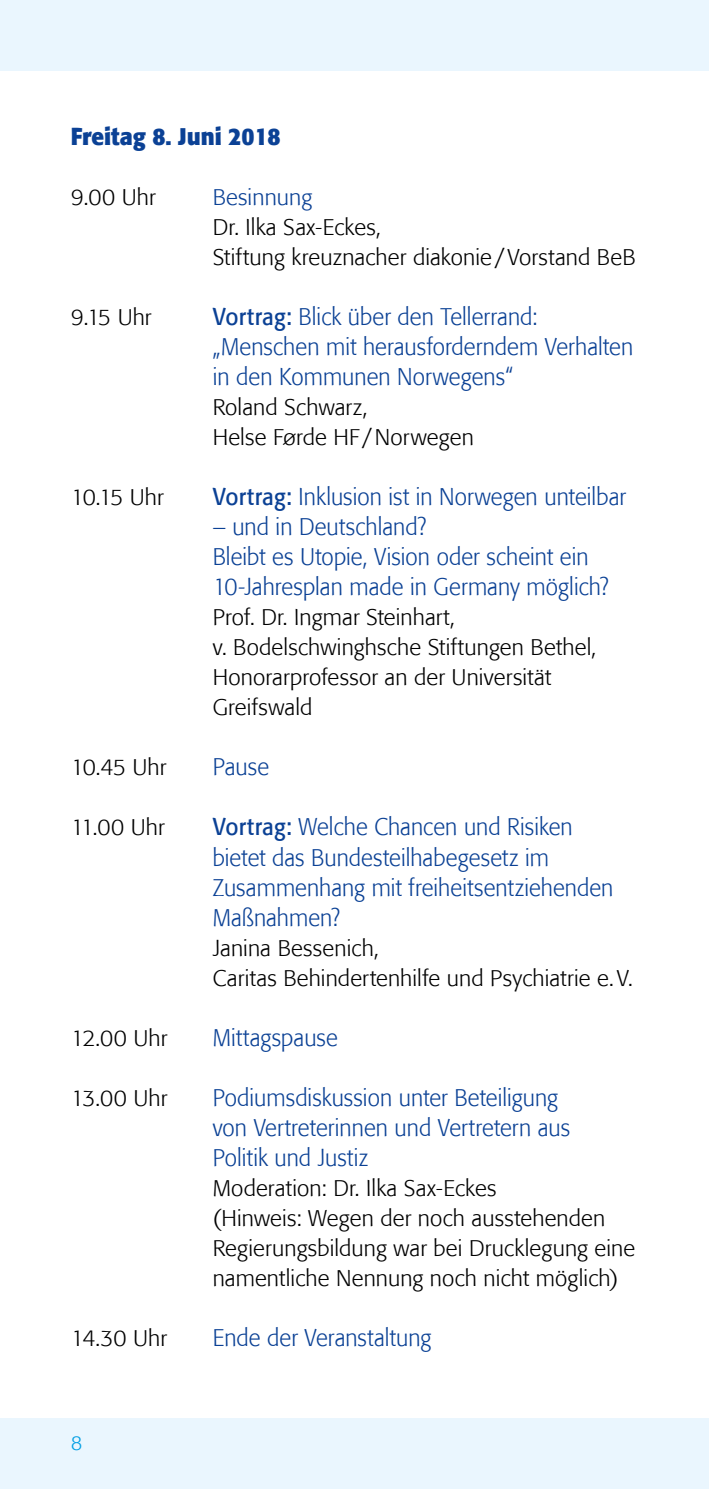
<style>
.page{position:relative;width:709px;height:1489px;background:#fff}
.page>*{position:absolute;margin:0;border:0;box-sizing:border-box;transform-origin:0 0}
.t1{font:300 24px/30px "Formata";letter-spacing:.005em;color:#0b4195;scale:.94 1}
.t2{font:700 24px "Formata";color:#0b4195;scale:.94 1}
.t3{font:300 22.5px/30px "Formata";letter-spacing:.005em;color:#000}
.t4{font:300 22.5px "Formata";letter-spacing:.005em;color:#0b4195}
.t5{font:300 20px "Formata";color:#009ee3}
.s1{font-weight:400}
</style>
<div class="page">
<div style="left:0;top:1417px;width:709px;height:71px;background:#eaf6fe"></div>
<div style="left:0;top:0;width:709px;height:71px;background:#eaf6fe"></div>
<p class="t2" style="left:71px;top:122px;width:224px">Freitag 8. Juni 2018</p>
<p class="t3" style="left:71px;top:182px;width:86px">9.00 Uhr</p>
<p class="t4" style="left:213px;top:184px;width:101px">Besinnung</p>
<p class="t3" style="left:213px;top:212px;width:424px">Dr. Ilka Sax-Eckes,<br>Stiftung kreuznacher diakonie/Vorstand BeB</p>
<p class="t3" style="left:71px;top:302px;width:82px">9.15 Uhr</p>
<p class="t1" style="left:213px;top:302px;width:449px"><span class="s1">Vortrag:</span> Blick über den Tellerrand: „Menschen mit herausforderndem Verhalten in den Kommunen Norwegens“</p>
<p class="t3" style="left:213px;top:392px;width:263px">Roland Schwarz,<br>Helse Førde HF /Norwegen</p>
<p class="t3" style="left:71px;top:482px;width:94px">10.15 Uhr</p>
<p class="t1" style="left:213px;top:482px;width:441px"><span class="s1">Vortrag:</span> Inklusion ist in Norwegen unteilbar</p>
<p class="t1" style="left:213px;top:512px;width:422px">– und in Deutschland?<br>Bleibt es Utopie, Vision oder scheint ein<br>10-Jahresplan made in Germany möglich?</p>
<p class="t3" style="left:213px;top:602px;width:385px">Prof. Dr. Ingmar Steinhart,<br>v. Bodelschwinghsche Stiftungen Bethel,<br>Honorarprofessor an der Universität<br>Greifswald</p>
<p class="t3" style="left:71px;top:752px;width:97px">10.45 Uhr</p>
<p class="t1" style="left:213px;top:752px;width:62px">Pause</p>
<p class="t3" style="left:71px;top:812px;width:95px">11.00 Uhr</p>
<p class="t1" style="left:213px;top:812px;width:428px"><span class="s1">Vortrag:</span> Welche Chancen und Risiken bietet das Bundesteilhabegesetz im<br>Zusammenhang mit freiheitsentziehenden<br>Maßnahmen?</p>
<p class="t3" style="left:213px;top:932px;width:421px">Janina Bessenich,<br>Caritas Behindertenhilfe und Psychiatrie e.V.</p>
<p class="t3" style="left:71px;top:1022px;width:98px">12.00 Uhr</p>
<p class="t1" style="left:213px;top:1022px;width:135px">Mittagspause</p>
<p class="t3" style="left:71px;top:1082px;width:98px">13.00 Uhr</p>
<p class="t1" style="left:213px;top:1082px;width:382px">Podiumsdiskussion unter Beteiligung von Vertreterinnen und Vertretern aus<br>Politik und Justiz</p>
<p class="t3" style="left:213px;top:1172px;width:424px">Moderation: Dr. Ilka Sax-Eckes<br>(Hinweis: Wegen der noch ausstehenden Regierungsbildung war bei Drucklegung eine namentliche Nennung noch nicht möglich)</p>
<p class="t3" style="left:71px;top:1322px;width:98px">14.30 Uhr</p>
<p class="t1" style="left:213px;top:1322px;width:234px">Ende der Veranstaltung</p>
<p class="t5" style="left:71px;top:1431px;width:13px">8</p>
</div>
